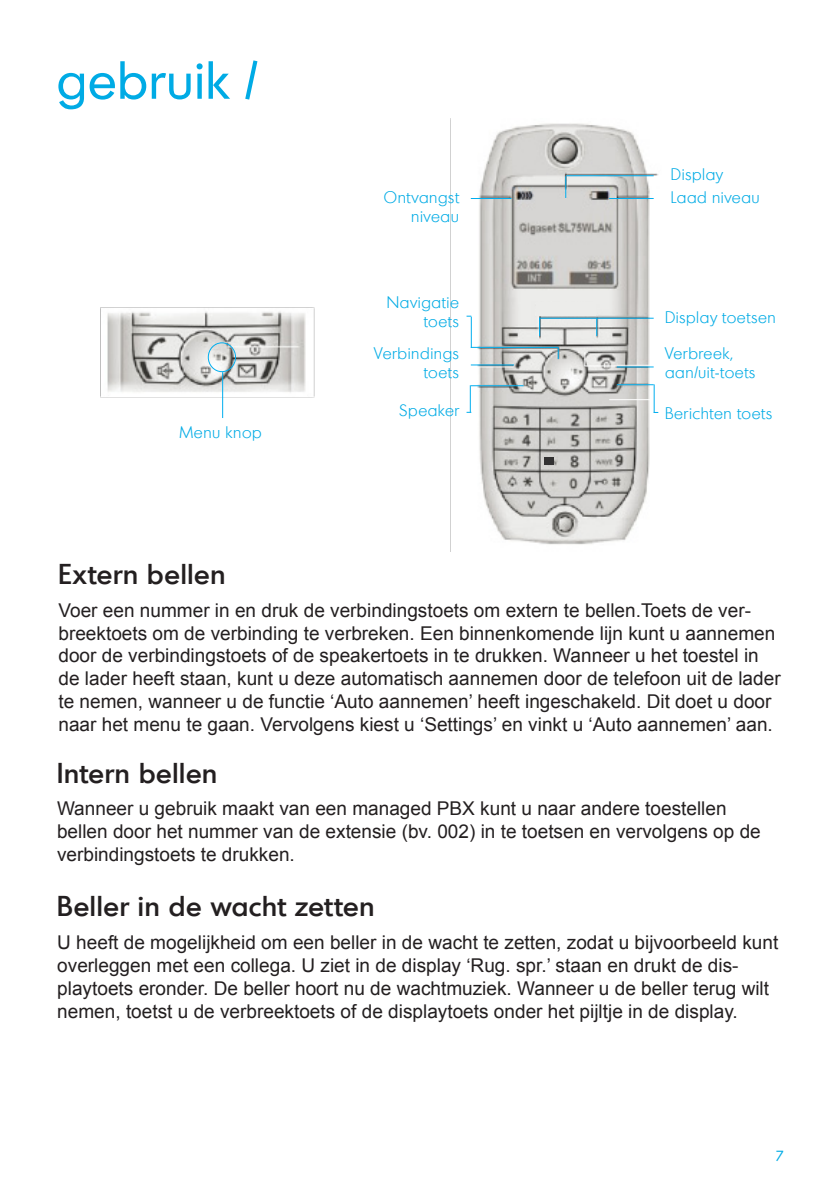
<style>
.page{position:relative;width:840px;height:1191px;background:#fff}
.page>*{position:absolute;margin:0;border:0;box-sizing:border-box;transform-origin:0 0}
.t1{font:52px "Montreal";letter-spacing:.015em;color:#00abe5}
.t2{font:500 28px "Montreal";letter-spacing:.025em;color:#231f20}
.t3{font:19px/22.8px "Arial";color:#231f20}
.t4{font:300 16px "Montreal";letter-spacing:.04em;color:#00abe5}
.t5{font:14px "Montreal";color:#00abe5}
</style>
<div class="page">
<img style="left:100px;top:119px;width:559px;height:433px">
<svg style="left:539px;top:319px;width:1px;height:17px"></svg>
<hr style="left:222px;top:372px;width:1px;height:46px;background:#00aeef">
<hr style="left:584px;top:365px;width:83px;height:1px;background:#fff">
<hr style="left:609px;top:399px;width:58px;height:1px;background:#fff">
<hr style="left:566px;top:175px;width:87px;height:1px;background:#00aeef">
<hr style="left:609px;top:198px;width:44px;height:1px;background:#00aeef">
<hr style="left:470px;top:385px;width:53px;height:1px;background:#00aeef">
<hr style="left:616px;top:384px;width:37px;height:1px;background:#00aeef">
<svg style="left:584px;top:352px;width:1px;height:14px"></svg>
<hr style="left:470px;top:364px;width:44px;height:1px;background:#00aeef">
<hr style="left:470px;top:347px;width:88px;height:1px;background:#00aeef">
<div style="left:544px;top:457px;width:9px;height:8px;background:#333233"></div>
<hr style="left:616px;top:366px;width:37px;height:1px;background:#00aeef">
<svg style="left:596px;top:319px;width:1px;height:17px"></svg>
<hr style="left:539px;top:318px;width:114px;height:1px;background:#00aeef">
<div style="left:208px;top:342px;width:28px;height:30px;border:1px solid #00aeef;border-radius:50%"></div>
<svg style="left:565px;top:176px;width:1px;height:22px"></svg>
<hr style="left:470px;top:198px;width:41px;height:1px;background:#00aeef">
<hr style="left:470px;top:317px;width:1px;height:31px;background:#00aeef">
<svg style="left:466px;top:385px;width:5px;height:28px"></svg>
<svg style="left:653px;top:384px;width:5px;height:29px"></svg>
<div style="left:536px;top:302px;width:60px;height:14px;background:#ececea"></div>
<p class="t1" style="left:57px;top:47px;width:202px">gebruik /</p>
<p class="t4" style="left:179px;top:423px;width:84px">Menu knop</p>
<p class="t4" style="left:383px;top:187px;width:77px">Ontvangst</p>
<p class="t4" style="left:411px;top:206px;width:49px">niveau</p>
<p class="t4" style="left:386px;top:292px;width:74px">Navigatie</p>
<p class="t4" style="left:423px;top:311px;width:37px">toets</p>
<p class="t4" style="left:374px;top:343px;width:86px">Verbindings</p>
<p class="t4" style="left:423px;top:362px;width:37px">toets</p>
<p class="t4" style="left:399px;top:401px;width:61px">Speaker</p>
<p class="t4" style="left:670px;top:165px;width:53px">Display</p>
<p class="t4" style="left:670px;top:188px;width:90px">Laad niveau</p>
<p class="t4" style="left:664px;top:308px;width:112px">Display toetsen</p>
<p class="t4" style="left:664px;top:343px;width:69px">Verbreek,</p>
<p class="t4" style="left:664px;top:362px;width:92px">aan/uit-toets</p>
<p class="t4" style="left:664px;top:403px;width:108px">Berichten toets</p>
<p class="t2" style="left:58px;top:555px;width:168px">Extern bellen</p>
<p class="t3" style="left:58px;top:599px;width:723px">Voer een nummer in en druk de verbindingstoets om extern te bellen.Toets de ver&shy;breektoets om de verbinding te verbreken. Een binnenkomende lijn kunt u aannemen door de verbindingstoets of de speakertoets in te drukken. Wanneer u het toestel in de lader heeft staan, kunt u deze automatisch aannemen door de telefoon uit de lader te nemen, wanneer u de functie ‘Auto aannemen’ heeft ingeschakeld. Dit doet u door</p>
<p class="t3" style="left:58px;top:713px;width:715px">naar het menu te gaan. Vervolgens kiest u ‘Settings’ en vinkt u ‘Auto aannemen’ aan.</p>
<p class="t2" style="left:57px;top:754px;width:162px">Intern bellen</p>
<p class="t3" style="left:57px;top:797px;width:705px">Wanneer u gebruik maakt van een managed PBX kunt u naar andere toestellen bellen door het nummer van de extensie (bv. 002) in te toetsen en vervolgens op de verbindingstoets te drukken.</p>
<p class="t2" style="left:57px;top:888px;width:318px">Beller in de wacht zetten</p>
<p class="t3" style="left:57px;top:931px;width:722px">U heeft de mogelijkheid om een beller in de wacht te zetten, zodat u bijvoorbeeld kunt overleggen met een collega. U ziet in de display ‘Rug. spr.’ staan en drukt de dis&shy;playtoets eronder. De beller hoort nu de wachtmuziek. Wanneer u de beller terug wilt nemen, toetst u de verbreektoets of de displaytoets onder het pijltje in de display.</p>
<p class="t5" style="left:775px;top:1146px;width:10px">7</p>
</div>
